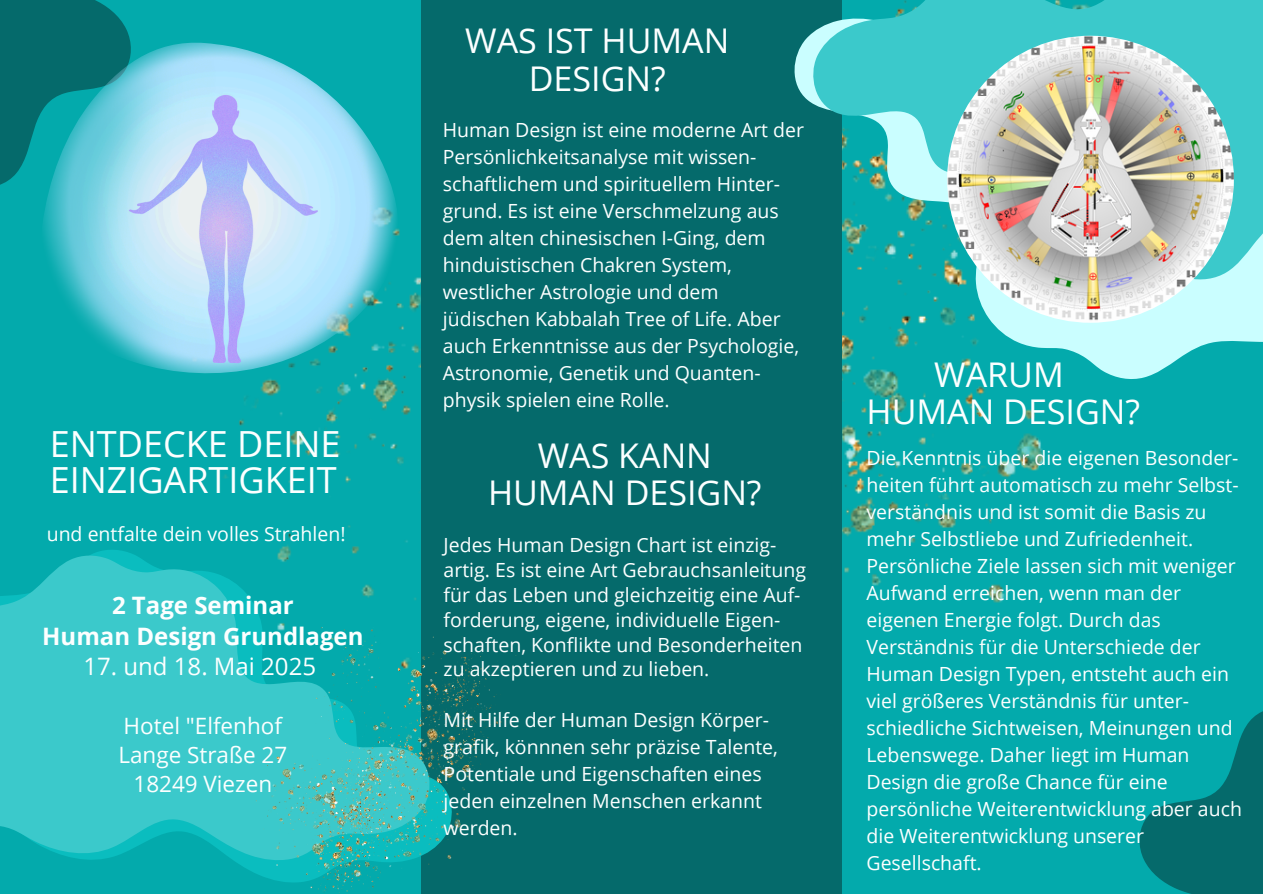
<style>
.page{position:relative;width:1263px;height:894px;background:#fff}
.page>*{position:absolute;margin:0;border:0;box-sizing:border-box;transform-origin:0 0}
.t1{font:36px/36px "Open Sans";color:#fcffff}
.t2{font:34.05px/37.2px "Open Sans";color:#fcffff;text-align:center}
.t3{font:700 24px/30.3px "Open Sans";color:#fcffff;text-align:center}
.t4{font:24px "Open Sans";color:#fcffff}
.t5{font:22.5px/29.2px "Open Sans";color:#fcffff;text-align:center}
.t6{font:19.5px/27px "Open Sans";color:#fcffff}
</style>
<div class="page">
<div style="left:0;top:0;width:1263px;height:893px;background:#03aaac"></div>
<div style="left:421px;top:0;width:421px;height:893px;background:#056a6b"></div>
<svg style="left:794px;top:37px;width:469px;height:394px;background:#33b2b3"></svg>
<svg style="left:808px;top:0;width:455px;height:281px;background:#3bbdbe"></svg>
<svg style="left:1138px;top:707px;width:125px;height:186px;background:#048788"></svg>
<div style="left:0;top:515px;width:421px;height:19px;background:#03aaac"></div>
<svg style="left:0;top:534px;width:421px;height:359px;background:#24bdbe"></svg>
<svg style="left:0;top:0;width:133px;height:187px;background:#047374"></svg>
<img style="left:207px;top:627px;width:309px;height:266px">
<img style="left:947px;top:36px;width:287px;height:286px;border-radius:50%">
<img style="left:40px;top:42px;width:358px;height:331px">
<h1 class="t1" style="left:50px;top:424px;width:292px">ENTDECKE DEINE<br>EINZIGARTIGKEIT</h1>
<p class="t6" style="left:47px;top:519px;width:300px">und entfalte dein volles Strahlen!</p>
<p class="t3" style="left:42px;top:589px;width:323px">2 Tage Seminar<br>Human Design Grundlagen</p>
<p class="t4" style="left:83px;top:649px;width:234px">17. und 18. Mai 2025</p>
<h1 class="t5" style="left:118px;top:710px;width:170px">Hotel "Elfenhof<br>Lange Straße 27<br>18249 Viezen</h1>
<p class="t2" style="left:465px;top:22px;width:266px">WAS IST HUMAN<br>DESIGN?</p>
<h1 class="t6" style="left:443px;top:116px;width:363px">Human Design ist eine moderne Art der Persönlichkeitsanalyse mit wissen&shy;schaftlichem und spirituellem Hinter&shy;grund. Es ist eine Verschmelzung aus dem alten chinesischen I-Ging, dem hinduistischen Chakren System, westlicher Astrologie und dem jüdischen Kabbalah Tree of Life. Aber auch Erkenntnisse aus der Psychologie, Astronomie, Genetik und Quanten&shy;physik spielen eine Rolle.</h1>
<p class="t2" style="left:488px;top:436px;width:275px">WAS KANN<br>HUMAN DESIGN?</p>
<p class="t6" style="left:444px;top:532px;width:364px;line-height:24.8px">Jedes Human Design Chart ist einzig&shy;artig. Es ist eine Art Gebrauchsanleitung für das Leben und gleichzeitig eine Auf&shy;forderung, eigene, individuelle Eigen&shy;schaften, Konflikte und Besonderheiten zu akzeptieren und zu lieben.</p>
<p class="t6" style="left:444px;top:705px;width:336px">Mit Hilfe der Human Design Körper&shy;grafik, könnnen sehr präzise Talente,<br>Potentiale und Eigenschaften eines jeden einzelnen Menschen erkannt werden.</p>
<p class="t2" style="left:867px;top:355px;width:275px">WARUM<br>HUMAN DESIGN?</p>
<h1 class="t6" style="left:866px;top:444px;width:377px">Die Kenntnis über die eigenen Besonder&shy;heiten führt automatisch zu mehr Selbst&shy;verständnis und ist somit die Basis zu mehr Selbstliebe und Zufriedenheit.<br>Persönliche Ziele lassen sich mit weniger Aufwand erreichen, wenn man der eigenen Energie folgt. Durch das Verständnis für die Unterschiede der Human Design Typen, entsteht auch ein viel größeres Verständnis für unter&shy;schiedliche Sichtweisen, Meinungen und Lebenswege. Daher liegt im Human Design die große Chance für eine persönliche Weiterentwicklung aber auch die Weiterentwicklung unserer Gesellschaft.</h1>
</div>
